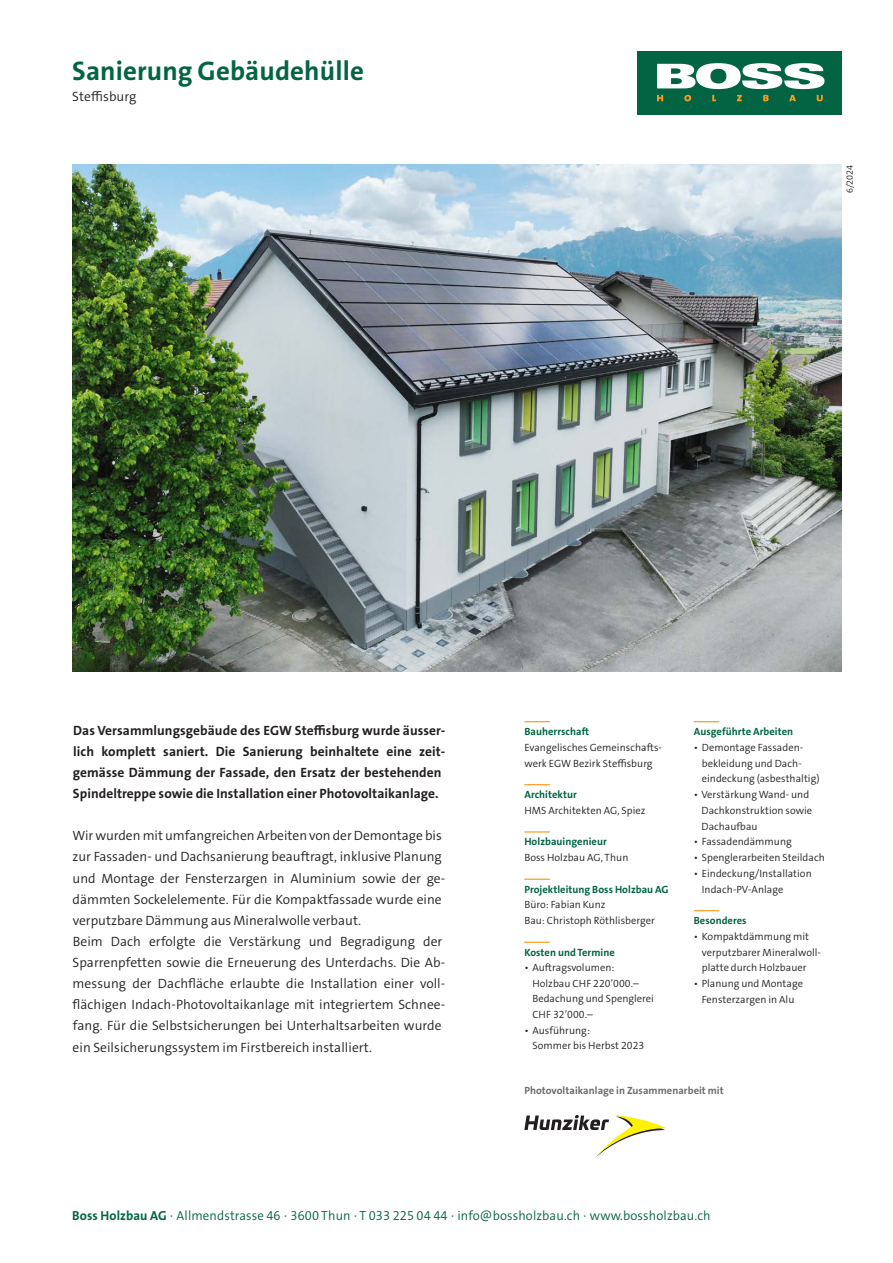
<style>
.page{position:relative;width:893px;height:1263px;background:#fff}
.page>*{position:absolute;margin:0;border:0;box-sizing:border-box;transform-origin:0 0}
.t1{font:700 27px "The Sans Os F";letter-spacing:.005em;color:#026442}
.t2{font:300 13.5px/21.1px "The Sans Os F";letter-spacing:.005em;color:#231f20}
.t3{font:700 13.5px/21.1px "The Sans Os F";letter-spacing:.005em;color:#231f20}
.t4{font:300 13.2px "The Sans Os F";letter-spacing:.01em;color:#026442}
.t5{font:300 10.5px/15.8px "The Sans Os F";letter-spacing:.005em;color:#231f20}
.t6{font:700 10.5px "The Sans Os F";letter-spacing:.005em;color:#026442}
.t7{font:700 10.5px "The Sans Os F";letter-spacing:.005em;color:#6c6d70}
.t8{font:300 9px "The Sans Os F";color:#231f20}
.s1{font-weight:700}
</style>
<div class="page">
<div style="left:638px;top:51px;width:204px;height:63px;background:#026442"></div>
<svg style="left:657px;top:95px;width:6px;height:6px"></svg>
<svg style="left:684px;top:95px;width:7px;height:6px"></svg>
<svg style="left:712px;top:95px;width:4px;height:6px"></svg>
<svg style="left:737px;top:95px;width:5px;height:6px"></svg>
<svg style="left:763px;top:95px;width:6px;height:6px"></svg>
<svg style="left:789px;top:95px;width:7px;height:6px"></svg>
<svg style="left:817px;top:95px;width:6px;height:6px"></svg>
<svg style="left:657px;top:63px;width:167px;height:26px"></svg>
<svg style="left:524px;top:721px;width:26px;height:1px"></svg>
<svg style="left:524px;top:784px;width:26px;height:1px"></svg>
<svg style="left:524px;top:831px;width:26px;height:1px"></svg>
<svg style="left:524px;top:879px;width:26px;height:1px"></svg>
<svg style="left:524px;top:942px;width:26px;height:1px"></svg>
<svg style="left:694px;top:721px;width:25px;height:1px"></svg>
<svg style="left:694px;top:910px;width:25px;height:1px"></svg>
<img style="left:72px;top:165px;width:770px;height:506px">
<svg style="left:524px;top:1114px;width:142px;height:44px"></svg>
<h1 class="t1" style="left:72px;top:54px;width:293px">Sanierung Gebäudehülle</h1>
<p class="t2" style="left:72px;top:86px;width:66px">Steffisburg</p>
<p class="t8" style="left:844px;top:193px;width:30px;rotate:-90deg">6/2024</p>
<p class="t3" style="left:73px;top:720px;width:374px">Das Versammlungsgebäude des EGW Steffisburg wurde äusser&shy;lich komplett saniert. Die Sanierung beinhaltete eine zeit&shy;gemässe Dämmung der Fassade, den Ersatz der bestehenden Spindeltreppe sowie die Installation einer Photovoltaikanlage.</p>
<p class="t2" style="left:72px;top:825px;width:374px">Wir wurden mit umfangreichen Arbeiten von der Demontage bis zur Fassaden- und Dachsanierung beauftragt, inklusive Planung und Montage der Fensterzargen in Aluminium sowie der ge&shy;dämmten Sockelelemente. Für die Kompaktfassade wurde eine verputzbare Dämmung aus Mineralwolle verbaut.<br>Beim Dach erfolgte die Verstärkung und Begradigung der Sparrenpfetten sowie die Erneuerung des Unterdachs. Die Ab&shy;messung der Dachfläche erlaubte die Installation einer voll&shy;flächigen Indach-Photovoltaikanlage mit integriertem Schnee&shy;fang. Für die Selbstsicherungen bei Unterhaltsarbeiten wurde ein Seilsicherungssystem im Firstbereich installiert.</p>
<p class="t6" style="left:524px;top:725px;width:66px">Bauherrschaft</p>
<p class="t5" style="left:524px;top:739px;width:139px">Evangelisches Gemeinschafts&shy;werk EGW Bezirk Steffisburg</p>
<p class="t6" style="left:524px;top:788px;width:54px">Architektur</p>
<p class="t5" style="left:524px;top:802px;width:123px">HMS Architekten AG, Spiez</p>
<p class="t6" style="left:524px;top:835px;width:84px">Holzbauingenieur</p>
<p class="t5" style="left:524px;top:850px;width:106px">Boss Holzbau AG, Thun</p>
<p class="t6" style="left:524px;top:882px;width:146px">Projektleitung Boss Holzbau AG</p>
<p class="t5" style="left:524px;top:897px;width:132px">Büro: Fabian Kunz<br>Bau: Christoph Röthlisberger</p>
<p class="t6" style="left:524px;top:945px;width:92px">Kosten und Termine</p>
<p class="t5" style="left:532px;top:960px;width:123px;text-indent:-8px">• Auftragsvolumen:<br>Holzbau CHF 220’000.–<br>Bedachung und Spenglerei<br>CHF 32’000.–</p>
<p class="t5" style="left:532px;top:1022px;width:113px;text-indent:-8px">• Ausführung:<br>Sommer bis Herbst 2023</p>
<p class="t6" style="left:694px;top:725px;width:101px">Ausgeführte Arbeiten</p>
<p class="t5" style="left:702px;top:739px;width:119px;text-indent:-8px">• Demontage Fassaden&shy;bekleidung und Dach&shy;eindeckung (asbesthaltig)</p>
<p class="t5" style="left:701px;top:787px;width:112px;text-indent:-8px">• Verstärkung Wand- und<br>Dachkonstruktion sowie<br>Dachaufbau</p>
<p class="t5" style="left:694px;top:834px;width:99px">• Fassadendämmung</p>
<p class="t5" style="left:694px;top:850px;width:132px">• Spenglerarbeiten Steildach</p>
<p class="t5" style="left:702px;top:865px;width:111px;text-indent:-8px">• Eindeckung/Installation<br>Indach-PV-Anlage</p>
<p class="t6" style="left:694px;top:914px;width:54px">Besonderes</p>
<p class="t5" style="left:702px;top:928px;width:121px;text-indent:-8px">• Kompaktdämmung mit verputzbarer Mineralwoll&shy;platte durch Holzbauer</p>
<p class="t5" style="left:694px;top:976px;width:111px;text-align:center">• Planung und Montage<br>Fensterzargen in Alu</p>
<p class="t7" style="left:524px;top:1084px;width:201px">Photovoltaikanlage in Zusammenarbeit mit</p>
<p class="t4" style="left:72px;top:1207px;width:640px"><span class="s1">Boss Holzbau AG</span> · Allmendstrasse 46 · 3600 Thun · T 033 225 04 44 · info@bossholzbau.ch · www.bossholzbau.ch</p>
</div>
